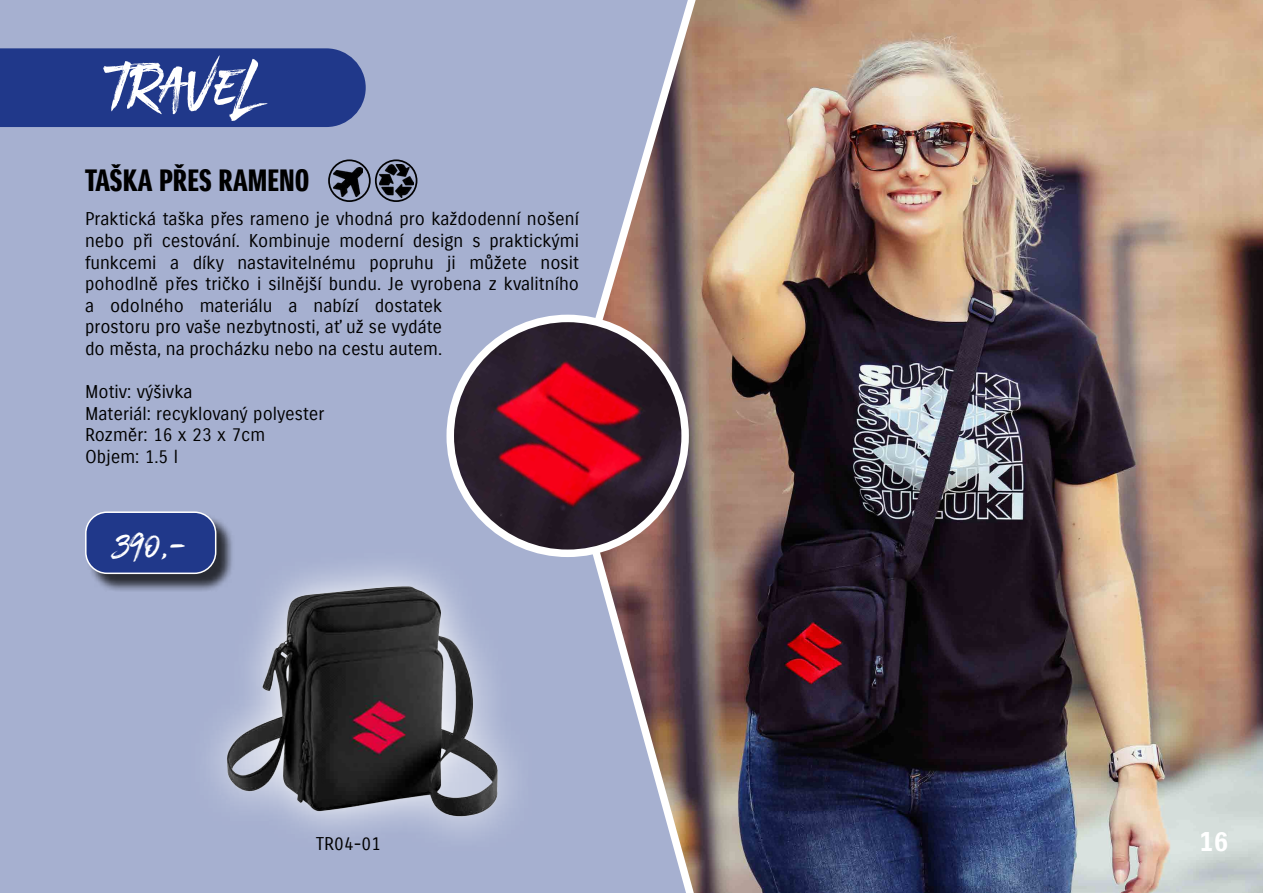
<style>
.page{position:relative;width:1263px;height:893px;background:#fff}
.page>*{position:absolute;margin:0;border:0;box-sizing:border-box;transform-origin:0 0}
.t1{font:64.5px "BLACKHAWK";color:#fff}
.t2{font:37.5px "BLACKHAWK";color:#fff}
.t3{font:30px "Suzuki PRO Headline";color:#000}
.t4{font:27px "Suzuki PRO Bold";color:#fff}
.t5{font:18px/21.6px "Suzuki PRO Regular";color:#000}
</style>
<div class="page">
<div style="left:1px;top:1px;width:1262px;height:892px;background:#a6b0d0"></div>
<img style="left:555px;top:0;width:708px;height:893px">
<div style="left:0;top:48px;width:366px;height:79px;background:#20388a"></div>
<div style="left:328px;top:159px;width:43px;height:43px;border:2px solid #020203;border-radius:50%"></div>
<img style="left:334px;top:168px;width:28px;height:29px">
<div style="left:375px;top:159px;width:42px;height:43px;border:2px solid #020203;border-radius:50%"></div>
<img style="left:379px;top:164px;width:34px;height:34px">
<div style="left:87px;top:514px;width:148px;height:79px;background:#000;opacity:.75"></div>
<div style="left:86px;top:512px;width:130px;height:61px;background:#20388a;border-radius:21px"></div>
<div style="left:85px;top:511px;width:131px;height:63px;border:2px solid #fff;border-radius:21px"></div>
<svg style="left:189px;top:547px;width:346px;height:239px"></svg>
<img style="left:215px;top:553px;width:298px;height:281px">
<img style="left:450px;top:318px;width:235px;height:235px;border-radius:117px">
<div style="left:446px;top:315px;width:243px;height:242px;border:8px solid #fff;border-radius:50%"></div>
<h1 class="t1" style="left:108px;top:48px;width:148px">travel</h1>
<h3 class="t3" style="left:85px;top:162px;width:226px">TAŠKA PŘES RAMENO</h3>
<p class="t5" style="left:85px;top:208px;width:495px">Praktická taška přes rameno je vhodná pro každodenní nošení nebo při cestování. Kombinuje moderní design s praktickými funkcemi a díky nastavitelnému popruhu ji můžete nosit pohodlně přes tričko i silnější bundu. Je vyrobena z kvalitního a odolného materiálu a nabízí dostatek<br>prostoru pro vaše nezbytnosti, ať už se vydáte<br>do města, na procházku nebo na cestu autem.</p>
<p class="t5" style="left:85px;top:381px;width:241px">Motiv: výšivka<br>Materiál: recyklovaný polyester<br>Rozměr: 16 x 23 x 7cm<br>Objem: 1.5 l</p>
<h2 class="t2" style="left:114px;top:522px;width:74px">390,-</h2>
<p class="t5" style="left:316px;top:833px;width:67px">TR04-01</p>
<h3 class="t4" style="left:1199px;top:825px;width:31px">16</h3>
</div>
